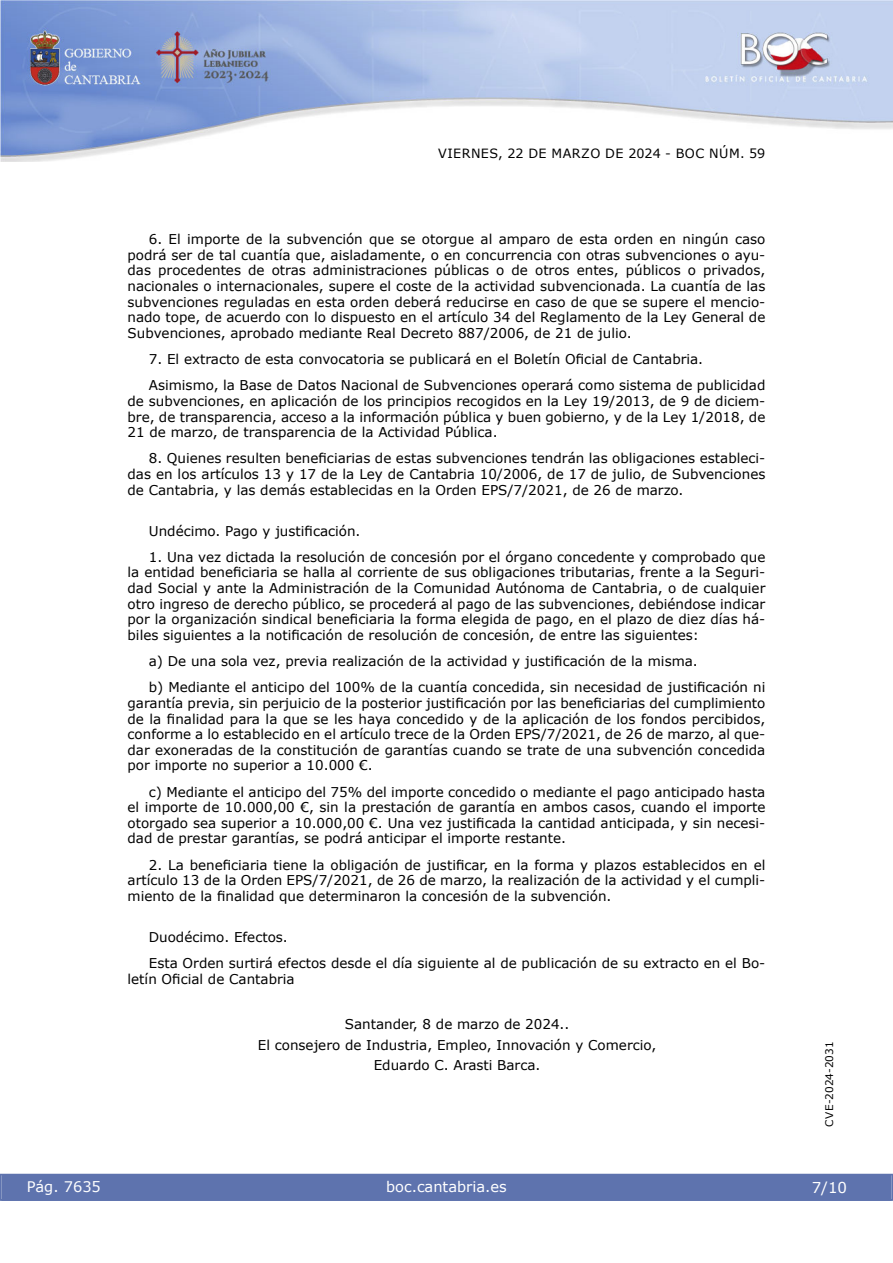
<style>
.page{position:relative;width:893px;height:1263px;background:#fff}
.page>*{position:absolute;margin:0;border:0;box-sizing:border-box;transform-origin:0 0}
.t1{font:15px "Verdana 2";color:#fff}
.t2{font:14.55px "Verdana 2";color:#fff}
.t3{font:14.55px "Verdana";color:#fff}
.inicio_de_parrafo{font:13.5px/15.6px "Verdana";color:#000;text-align:justify}
.center{font:13.5px "Verdana";color:#000}
.inicio_de_parrafo-2{font:13.5px "Verdana 2";color:#000}
.t4{font:12.75px "Verdana 2";letter-spacing:.035em;color:#000}
.t5{font:10.5px "Verdana 2";color:#000}
.s1{font-family:"Verdana 2"}
</style>
<div class="page">
<img style="left:0;top:0;width:893px;height:161px">
<div style="left:1px;top:1174px;width:890px;height:27px;background:#5e73ae"></div>
<p class="t4" style="left:438px;top:144px;width:329px">VIERNES, 22 DE MARZO DE 2024 - BOC NÚM. 59</p>
<p class="inicio_de_parrafo" style="left:128px;top:231px;width:639px;text-indent:21px"><span class="s1">6. El importe de la subvención que se otorgue al amparo de esta orden en ningún caso </span>podrá ser de tal cuantía que, aisladamente, o en concurrencia con otras subvenciones o ayu&shy;<span class="s1">das procedentes de otras administraciones públicas o de otros entes, públicos o privados, </span>nacionales o internacionales, supere el coste de la actividad subvencionada. La cuantía de las <span class="s1">subvenciones reguladas en esta orden deberá reducirse en caso de que se supere el mencio&shy;</span>nado tope, de acuerdo con lo dispuesto en el artículo 34 del Reglamento de la Ley General de Subvenciones, aprobado mediante Real Decreto 887/2006, de 21 de julio.</p>
<p class="inicio_de_parrafo" style="left:149px;top:351px;width:556px">7. El extracto de esta convocatoria se publicará en el Boletín Oficial de Cantabria.</p>
<p class="inicio_de_parrafo" style="left:128px;top:377px;width:639px;text-indent:21px">Asimismo, la Base de Datos Nacional de Subvenciones operará como sistema de publicidad <span class="s1">de subvenciones, en aplicación de los principios recogidos en la Ley 19/2013, de 9 de diciem&shy;</span>bre, de transparencia, acceso a la información pública y buen gobierno, y de la Ley 1/2018, de 21 de marzo, de transparencia de la Actividad Pública.</p>
<p class="inicio_de_parrafo" style="left:128px;top:450px;width:639px;text-indent:21px">8. Quienes resulten beneficiarias de estas subvenciones tendrán las obligaciones estableci&shy;das en los artículos 13 y 17 de la Ley de Cantabria 10/2006, de 17 de julio, de Subvenciones de Cantabria, y las demás establecidas en la Orden EPS/7/2021, de 26 de marzo.</p>
<p class="inicio_de_parrafo" style="left:149px;top:523px;width:213px">Undécimo. Pago y justificación.</p>
<p class="inicio_de_parrafo" style="left:128px;top:549px;width:639px;text-indent:21px">1. Una vez dictada la resolución de concesión por el órgano concedente y comprobado que la entidad beneficiaria se halla al corriente de sus obligaciones tributarias, frente a la Seguri&shy;<span class="s1">dad Social y ante la Administración de la Comunidad Autónoma de Cantabria, o de cualquier otro ingreso de derecho público, se procederá al pago de las subvenciones, debiéndose indicar </span>por la organización sindical beneficiaria la forma elegida de pago, en el plazo de diez días há&shy;biles siguientes a la notificación de resolución de concesión, de entre las siguientes:</p>
<p class="inicio_de_parrafo" style="left:149px;top:653px;width:551px">a) De una sola vez, previa realización de la actividad y justificación de la misma.</p>
<p class="inicio_de_parrafo" style="left:128px;top:679px;width:639px;text-indent:21px">b) Mediante el anticipo del 100% de la cuantía concedida, sin necesidad de justificación ni garantía previa, sin perjuicio de la posterior justificación por las beneficiarias del cumplimiento de la finalidad para la que se les haya concedido y de la aplicación de los fondos percibidos, conforme a lo establecido en el artículo trece de la Orden EPS/7/2021, de 26 de marzo, al que&shy;dar exoneradas de la constitución de garantías cuando se trate de una subvención concedida <span class="s1">por importe no superior a 10.000 €.</span></p>
<p class="inicio_de_parrafo" style="left:128px;top:784px;width:639px;text-indent:21px">c) Mediante el anticipo del 75% del importe concedido o mediante el pago anticipado hasta el importe de 10.000,00 €, sin la prestación de garantía en ambos casos, cuando el importe otorgado sea superior a 10.000,00 €. Una vez justificada la cantidad anticipada, y sin necesi&shy;dad de prestar garantías, se podrá anticipar el importe restante.</p>
<p class="inicio_de_parrafo" style="left:128px;top:857px;width:639px;text-indent:21px">2. La beneficiaria tiene la obligación de justificar, en la forma y plazos establecidos en el artículo 13 de la Orden EPS/7/2021, de 26 de marzo, la realización de la actividad y el cumpli&shy;miento de la finalidad que determinaron la concesión de la subvención.</p>
<p class="inicio_de_parrafo-2" style="left:149px;top:928px;width:141px">Duodécimo. Efectos.</p>
<p class="inicio_de_parrafo" style="left:128px;top:955px;width:639px;text-indent:21px">Esta Orden surtirá efectos desde el día siguiente al de publicación de su extracto en el Bo&shy;letín Oficial de Cantabria</p>
<p class="center" style="left:345px;top:1015px;width:226px">Santander, 8 de marzo de 2024..</p>
<p class="center" style="left:258px;top:1035px;width:400px">El consejero de Industria, Empleo, Innovación y Comercio,</p>
<p class="center" style="left:374px;top:1056px;width:168px">Eduardo C. Arasti Barca.</p>
<p class="t3" style="left:27px;top:1177px;width:76px">Pág. 7635</p>
<p class="t2" style="left:386px;top:1177px;width:122px">boc.cantabria.es</p>
<p class="t5" style="left:822px;top:1126px;width:87px;rotate:-90deg">CVE-2024-2031</p>
<p class="t1" style="left:812px;top:1177px;width:37px">7/10</p>
</div>
